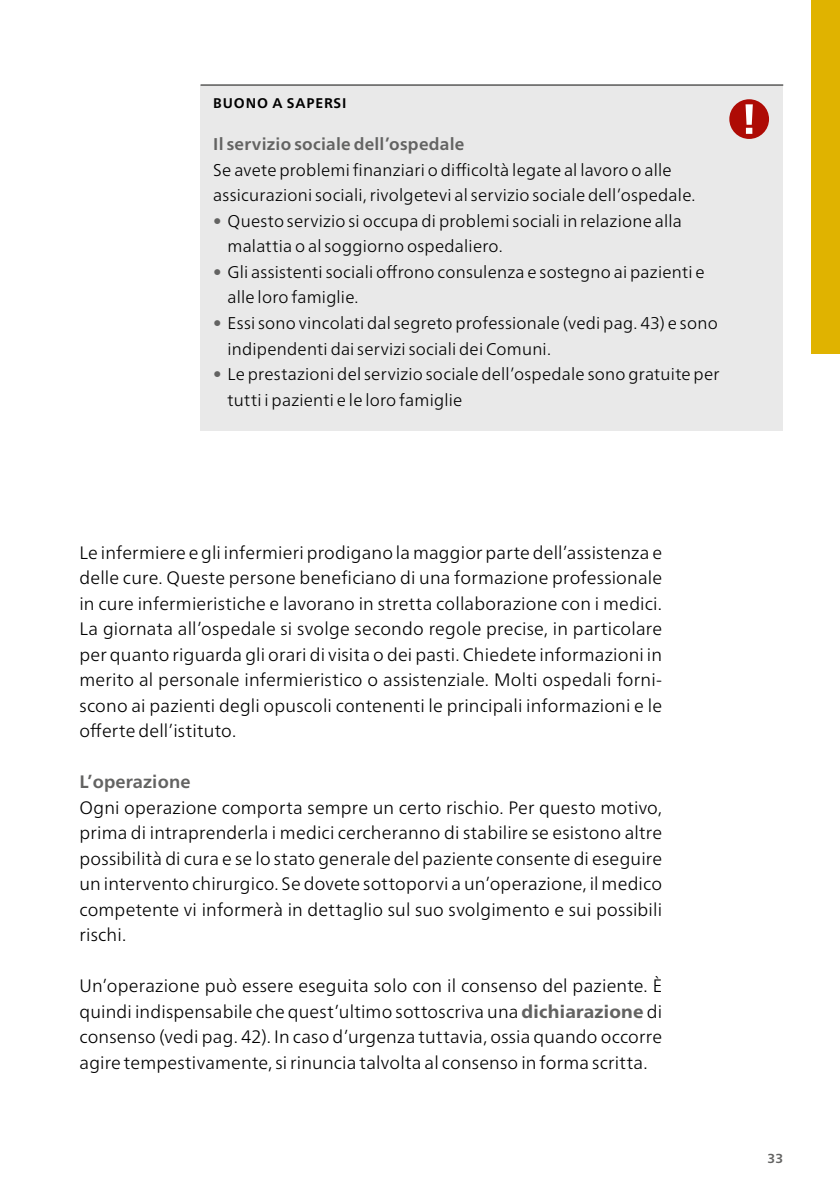
<style>
.page{position:relative;width:840px;height:1191px;background:#fff}
.page>*{position:absolute;margin:0;border:0;box-sizing:border-box;transform-origin:0 0}
.t1{font:300 18px/25.6px "Frutiger Neue LTW1 G";letter-spacing:.01em;color:#000;text-align:justify}
.t2{font:700 18px "Frutiger Neue LTW1 G";letter-spacing:.01em;color:#636362}
.t3{font:300 17px/25.6px "Frutiger Neue LTW1 G";letter-spacing:.01em;color:#000}
.t4{font:700 17px "Frutiger Neue LTW1 G";letter-spacing:.015em;color:#636362}
.t5{font:700 14px "Frutiger Neue LTW1 G";letter-spacing:.06em;color:#000}
.t6{font:700 13px "Frutiger Neue LTW1 G";color:#636362}
.s1{font-weight:700;color:#636362}
.s2{font-weight:800;color:#636362}
</style>
<div class="page">
<div style="left:811px;top:0;width:28px;height:354px;background:#e0b300"></div>
<div style="left:200px;top:85px;width:582px;height:346px;background:#e9e9e9"></div>
<div style="left:729px;top:99px;width:39px;height:40px;background:#ae0b05;border-radius:50%"></div>
<svg style="left:745px;top:104px;width:7px;height:30px"></svg>
<hr style="left:200px;top:84px;width:582px;height:2px;background:#636362">
<p class="t5" style="left:213px;top:95px;width:135px">BUONO A SAPERSI</p>
<p class="t4" style="left:213px;top:134px;width:252px">Il servizio sociale dell’ospedale</p>
<p class="t3" style="left:213px;top:157px;width:483px">Se avete problemi finanziari o difficoltà legate al lavoro o alle assicurazioni sociali, rivolgetevi al servizio sociale dell’ospedale.</p>
<p class="t3" style="left:227px;top:208px;width:455px;text-indent:-14px"><span class="s1">•</span> Questo servizio si occupa di problemi sociali in relazione alla malattia o al soggiorno ospedaliero.</p>
<p class="t3" style="left:227px;top:259px;width:478px;text-indent:-14px"><span class="s1">•</span> Gli assistenti sociali offrono consulenza e sostegno ai pazienti e alle loro famiglie.</p>
<p class="t3" style="left:227px;top:310px;width:491px;text-indent:-14px"><span class="s1">•</span> Essi sono vincolati dal segreto professionale (vedi pag. 43) e sono indipendenti dai servizi sociali dei Comuni.</p>
<p class="t3" style="left:227px;top:361px;width:493px;text-indent:-14px"><span class="s1">•</span> Le prestazioni del servizio sociale dell’ospedale sono gratuite per tutti i pazienti e le loro famiglie</p>
<p class="t1" style="left:79px;top:539px;width:584px">Le infermiere e gli infermieri prodigano la maggior parte dell’assistenza e delle cure. Queste persone beneficiano di una formazione professionale in cure infermieristiche e lavorano in stretta collaborazione con i medici.<br>La giornata all’ospedale si svolge secondo regole precise, in particolare per quanto riguarda gli orari di visita o dei pasti. Chiedete informazioni in merito al personale infermieristico o assistenziale. Molti ospedali forni&shy;scono ai pazienti degli opuscoli contenenti le principali informazioni e le offerte dell’istituto.</p>
<p class="t2" style="left:79px;top:771px;width:113px">L’operazione</p>
<p class="t1" style="left:79px;top:794px;width:584px">Ogni operazione comporta sempre un certo rischio. Per questo motivo, prima di intraprenderla i medici cercheranno di stabilire se esistono altre possibilità di cura e se lo stato generale del paziente consente di eseguire un intervento chirurgico. Se dovete sottoporvi a un’operazione, il medico competente vi informerà in dettaglio sul suo svolgimento e sui possibili rischi.</p>
<p class="t1" style="left:79px;top:973px;width:584px">Un’operazione può essere eseguita solo con il consenso del paziente. È quindi indispensabile che quest’ultimo sottoscriva una <span class="s2">dichiarazione</span> di consenso (vedi pag. 42). In caso d’urgenza tuttavia, ossia quando occorre agire tempestivamente, si rinuncia talvolta al consenso in forma scritta.</p>
<p class="t6" style="left:767px;top:1151px;width:17px">33</p>
</div>
